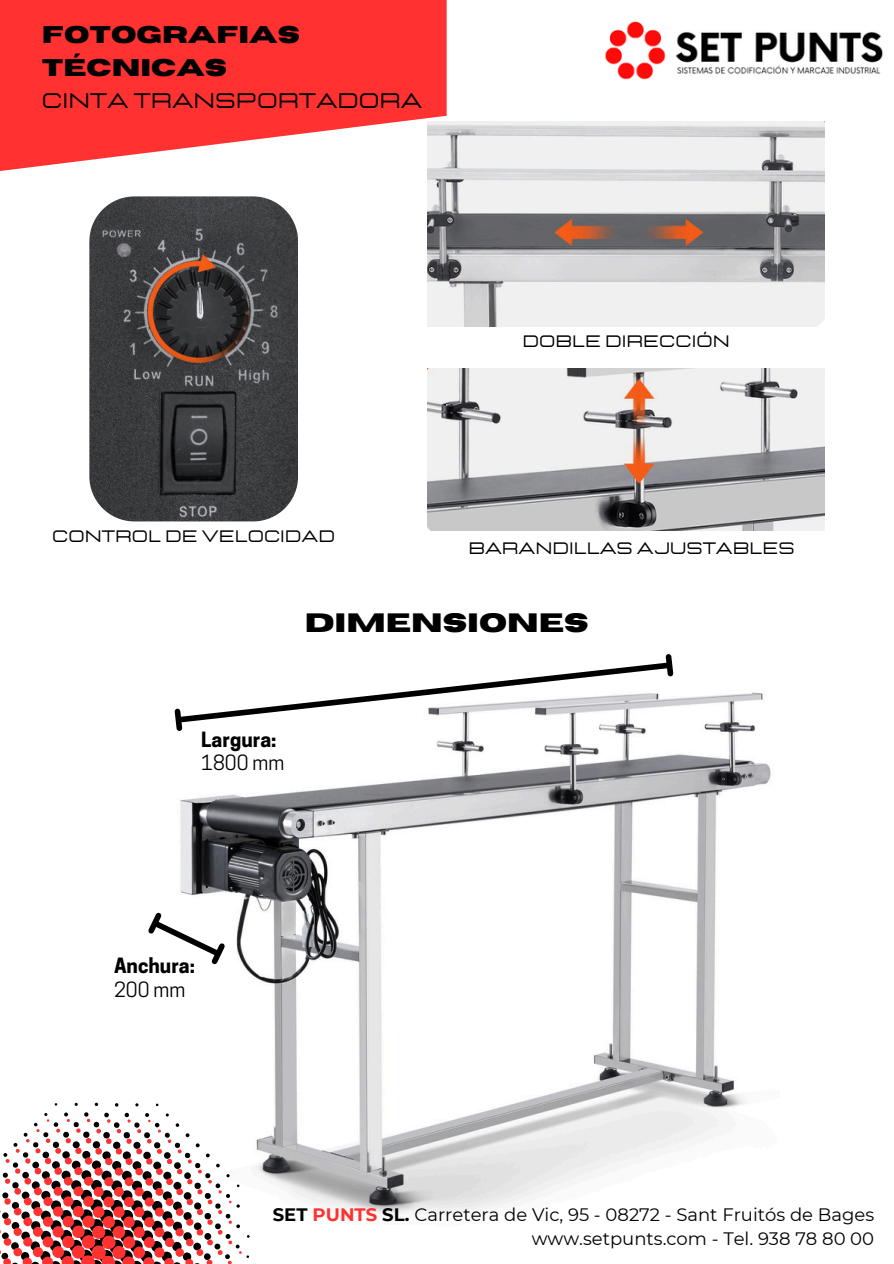
<style>
.page{position:relative;width:894px;height:1264px;background:#fff}
.page>*{position:absolute;margin:0;border:0;box-sizing:border-box;transform-origin:0 0}
.t1{font:700 26.4px "Horizon";color:#000}
.t2{font:700 24px/32.7px "Horizon";color:#000}
.t3{font:21px "Lastica";color:#000}
.t4{font:700 19.65px/23.7px "Cooper Hewitt";color:#000}
.t5{font:18px/24.8px "Montserrat";color:#000;text-align:right}
.t6{font:16.5px "Lastica";color:#000}
.s1{font-weight:400}
.s2{font-weight:700}
.s3{font-weight:700;color:#ff3131}
</style>
<div class="page">
<svg style="left:0;top:0;width:446px;height:171px;background:#fe5050"></svg>
<img style="left:180px;top:692px;width:591px;height:521px">
<svg style="left:0;top:1102px;width:249px;height:161px"></svg>
<img style="left:605px;top:21px;width:278px;height:59px">
<svg style="left:174px;top:654px;width:502px;height:80px"></svg>
<svg style="left:148px;top:908px;width:81px;height:60px"></svg>
<img style="left:89px;top:196px;width:208px;height:325px;border-radius:45px">
<img style="left:427px;top:122px;width:397px;height:205px">
<img style="left:427px;top:369px;width:397px;height:162px">
<h2 class="t2" style="left:42px;top:19px;width:259px">FOTOGRAFIAS<br>TÉCNICAS</h2>
<p class="t3" style="left:42px;top:90px;width:381px">CINTA TRANSPORTADORA</p>
<p class="t6" style="left:52px;top:528px;width:284px">CONTROL DE VELOCIDAD</p>
<p class="t6" style="left:522px;top:334px;width:209px">DOBLE DIRECCIÓN</p>
<p class="t6" style="left:468px;top:540px;width:328px">BARANDILLAS AJUSTABLES</p>
<h4 class="t1" style="left:305px;top:610px;width:285px">DIMENSIONES</h4>
<p class="t4" style="left:201px;top:729px;width:84px">Largura:<br><span class="s1">1800 mm</span></p>
<p class="t4" style="left:114px;top:956px;width:82px">Anchura:<br><span class="s1">200 mm</span></p>
<p class="t5" style="left:273px;top:1201px;width:602px"><span class="s2">SET</span> <span class="s3">PUNTS</span> <span class="s2">SL.</span> Carretera de Vic, 95 - 08272 - Sant Fruitós de Bages www.setpunts.com - Tel. 938 78 80 00</p>
</div>
